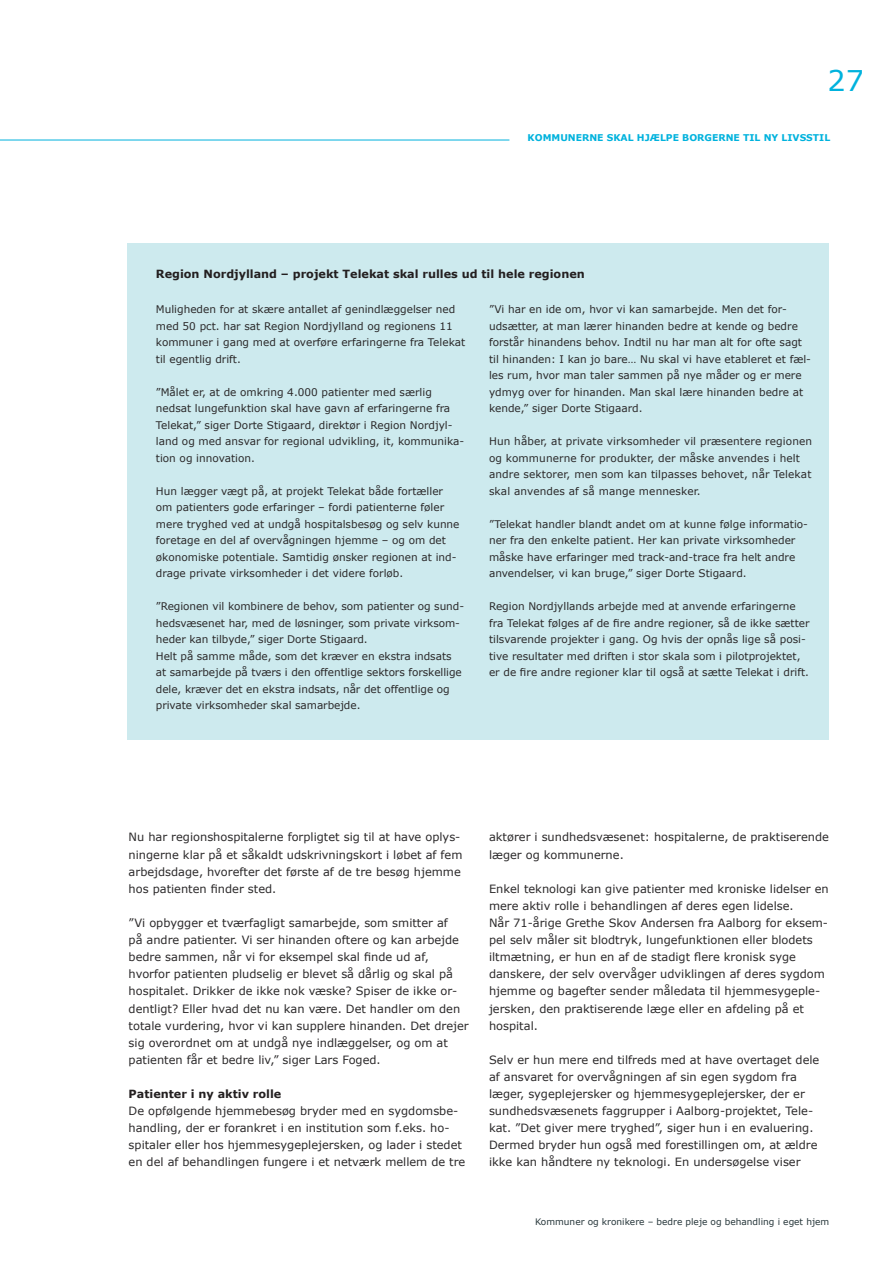
<style>
.page{position:relative;width:893px;height:1263px;background:#fff}
.page>*{position:absolute;margin:0;border:0;box-sizing:border-box;transform-origin:0 0}
.t1{font:28.5px "Verdana";color:#00b2dd}
.Brødtekst{font:11.4px/17.1px "Verdana";color:#2b292a}
.Underoverskrifter{font:700 11.25px "Verdana";color:#231f20}
.Brødtekst-2{font:10.5px/16.5px "Verdana";color:#2b292a}
.Kapiteloverskrifter{font:700 9.3px "Verdana";color:#00b2dd}
.t2{font:9px "Verdana";color:#26363a}
</style>
<div class="page">
<div style="left:128px;top:243px;width:701px;height:496px;background:#cdeaee"></div>
<hr style="left:0;top:140px;width:509px;height:1px;background:#00b2dd">
<h1 class="t1" style="left:828px;top:62px;width:38px">27</h1>
<p class="Kapiteloverskrifter" style="left:528px;top:132px;width:304px">KOMMUNERNE SKAL HJÆLPE BORGERNE TIL NY LIVSSTIL</p>
<p class="Underoverskrifter" style="left:156px;top:267px;width:430px">Region Nordjylland – projekt Telekat skal rulles ud til hele regionen</p>
<p class="Brødtekst-2" style="left:156px;top:301px;width:311px">Muligheden for at skære antallet af genindlæggelser ned med 50 pct. har sat Region Nordjylland og regionens 11 kommuner i gang med at overføre erfaringerne fra Telekat til egentlig drift.</p>
<p class="Brødtekst-2" style="left:156px;top:383px;width:310px">”Målet er, at de omkring 4.000 patienter med særlig nedsat lungefunktion skal have gavn af erfaringerne fra Telekat,” siger Dorte Stigaard, direktør i Region Nordjyl&shy;land og med ansvar for regional udvikling, it, kommunika&shy;tion og innovation.</p>
<p class="Brødtekst-2" style="left:156px;top:482px;width:305px">Hun lægger vægt på, at projekt Telekat både fortæller om patienters gode erfaringer – fordi patienterne føler mere tryghed ved at undgå hospitalsbesøg og selv kunne foretage en del af overvågningen hjemme – og om det økonomiske potentiale. Samtidig ønsker regionen at ind&shy;drage private virksomheder i det videre forløb.</p>
<p class="Brødtekst-2" style="left:156px;top:598px;width:310px">”Regionen vil kombinere de behov, som patienter og sund&shy;hedsvæsenet har, med de løsninger, som private virksom&shy;heder kan tilbyde,” siger Dorte Stigaard.</p>
<p class="Brødtekst-2" style="left:156px;top:647px;width:307px">Helt på samme måde, som det kræver en ekstra indsats at samarbejde på tværs i den offentlige sektors forskellige dele, kræver det en ekstra indsats, når det offentlige og private virksomheder skal samarbejde.</p>
<p class="Brødtekst-2" style="left:489px;top:301px;width:323px">”Vi har en ide om, hvor vi kan samarbejde. Men det for&shy;udsætter, at man lærer hinanden bedre at kende og bedre forstår hinandens behov. Indtil nu har man alt for ofte sagt til hinanden: I kan jo bare… Nu skal vi have etableret et fæl&shy;les rum, hvor man taler sammen på nye måder og er mere ydmyg over for hinanden. Man skal lære hinanden bedre at kende,” siger Dorte Stigaard.</p>
<p class="Brødtekst-2" style="left:489px;top:433px;width:325px">Hun håber, at private virksomheder vil præsentere regionen og kommunerne for produkter, der måske anvendes i helt andre sektorer, men som kan tilpasses behovet, når Telekat skal anvendes af så mange mennesker.</p>
<p class="Brødtekst-2" style="left:489px;top:515px;width:320px">”Telekat handler blandt andet om at kunne følge informatio&shy;ner fra den enkelte patient. Her kan private virksomheder måske have erfaringer med track-and-trace fra helt andre anvendelser, vi kan bruge,” siger Dorte Stigaard.</p>
<p class="Brødtekst-2" style="left:489px;top:598px;width:322px">Region Nordjyllands arbejde med at anvende erfaringerne fra Telekat følges af de fire andre regioner, så de ikke sætter tilsvarende projekter i gang. Og hvis der opnås lige så posi&shy;tive resultater med driften i stor skala som i pilotprojektet, er de fire andre regioner klar til også at sætte Telekat i drift.</p>
<p class="Brødtekst" style="left:129px;top:828px;width:335px">Nu har regionshospitalerne forpligtet sig til at have oplys&shy;ningerne klar på et såkaldt udskrivningskort i løbet af fem arbejdsdage, hvorefter det første af de tre besøg hjemme hos patienten finder sted.</p>
<p class="Brødtekst" style="left:129px;top:914px;width:342px">”Vi opbygger et tværfagligt samarbejde, som smitter af<br>på andre patienter. Vi ser hinanden oftere og kan arbejde bedre sammen, når vi for eksempel skal finde ud af, hvorfor patienten pludselig er blevet så dårlig og skal på hospitalet. Drikker de ikke nok væske? Spiser de ikke or&shy;dentligt? Eller hvad det nu kan være. Det handler om den totale vurdering, hvor vi kan supplere hinanden. Det drejer sig overordnet om at undgå nye indlæggelser, og om at patienten får et bedre liv,” siger Lars Foged.</p>
<p class="Underoverskrifter" style="left:129px;top:1087px;width:154px">Patienter i ny aktiv rolle</p>
<p class="Brødtekst" style="left:129px;top:1102px;width:338px">De opfølgende hjemmebesøg bryder med en sygdomsbe&shy;handling, der er forankret i en institution som f.eks. ho&shy;spitaler eller hos hjemmesygeplejersken, og lader i stedet en del af behandlingen fungere i et netværk mellem de tre</p>
<p class="Brødtekst" style="left:489px;top:828px;width:341px">aktører i sundhedsvæsenet: hospitalerne, de praktiserende læger og kommunerne.</p>
<p class="Brødtekst" style="left:489px;top:880px;width:341px">Enkel teknologi kan give patienter med kroniske lidelser en mere aktiv rolle i behandlingen af deres egen lidelse.</p>
<p class="Brødtekst" style="left:489px;top:914px;width:341px">Når 71-årige Grethe Skov Andersen fra Aalborg for eksem&shy;pel selv måler sit blodtryk, lungefunktionen eller blodets iltmætning, er hun en af de stadigt flere kronisk syge danskere, der selv overvåger udviklingen af deres sygdom hjemme og bagefter sender måledata til hjemmesygeple&shy;jersken, den praktiserende læge eller en afdeling på et hospital.</p>
<p class="Brødtekst" style="left:489px;top:1051px;width:332px">Selv er hun mere end tilfreds med at have overtaget dele af ansvaret for overvågningen af sin egen sygdom fra læger, sygeplejersker og hjemmesygeplejersker, der er sundhedsvæsenets faggrupper i Aalborg-projektet, Tele&shy;kat. ”Det giver mere tryghed”, siger hun i en evaluering.</p>
<p class="Brødtekst" style="left:489px;top:1136px;width:330px">Dermed bryder hun også med forestillingen om, at ældre ikke kan håndtere ny teknologi. En undersøgelse viser</p>
<p class="t2" style="left:535px;top:1216px;width:296px">Kommuner og kronikere – bedre pleje og behandling i eget hjem</p>
</div>
